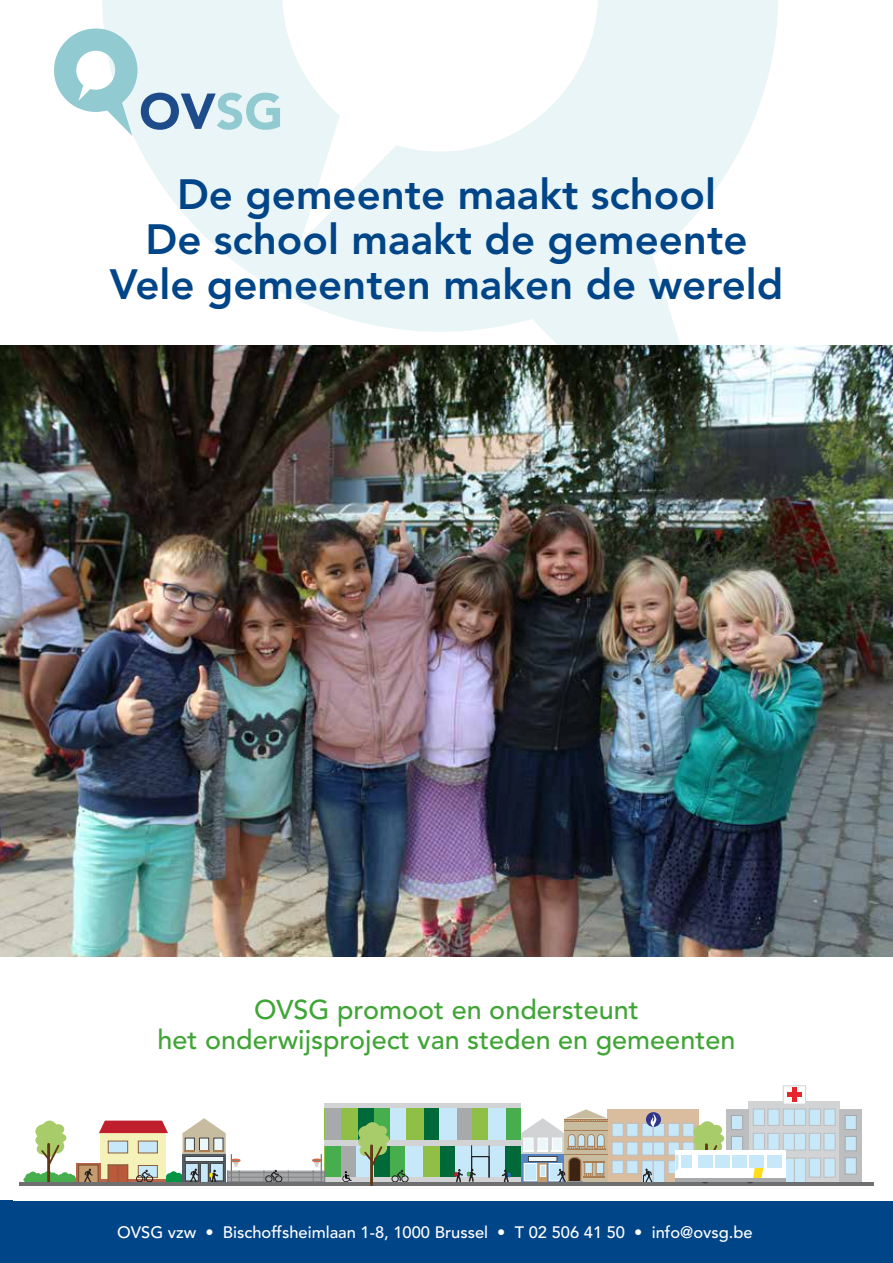
<style>
.page{position:relative;width:893px;height:1263px;background:#fff}
.page>*{position:absolute;margin:0;border:0;box-sizing:border-box;transform-origin:0 0}
.t1{font:800 42px/45px "Avenir LT Std";color:#004587;text-align:center}
.t2{font:500 27px/30px "Avenir LT Std";color:#3fa535;text-align:center}
.t3{font:500 16.5px "Avenir LT Std";color:#fff}
.t4{font:500 15px "Avenir LT Std";color:#fff}
</style>
<div class="page">
<svg style="left:102px;top:0;width:676px;height:346px;fill:#eaf5f8"></svg>
<div style="left:0;top:1201px;width:893px;height:62px;background:#004587"></div>
<svg style="left:54px;top:28px;width:226px;height:108px"></svg>
<img style="left:0;top:346px;width:893px;height:611px">
<svg style="left:23px;top:1120px;width:53px;height:62px"></svg>
<svg style="left:76px;top:1163px;width:7px;height:19px"></svg>
<div style="left:79px;top:1165px;width:19px;height:19px;background:#c49b6c"></div>
<div style="left:78px;top:1165px;width:20px;height:19px;border:1px solid #764d29"></div>
<div style="left:607px;top:1109px;width:91px;height:74px;background:#d9bd9e"></div>
<div style="left:642px;top:1160px;width:11px;height:23px;background:#c7e8f9"></div>
<div style="left:641px;top:1160px;width:13px;height:23px;border:1px solid #bcbec0"></div>
<div style="left:653px;top:1160px;width:11px;height:23px;background:#c7e8f9"></div>
<div style="left:653px;top:1160px;width:12px;height:23px;border:1px solid #bcbec0"></div>
<div style="left:626px;top:1160px;width:12px;height:14px;background:#c7e8f9;border:1px solid #bcbec0"></div>
<div style="left:612px;top:1160px;width:12px;height:14px;background:#c7e8f9;border:1px solid #bcbec0"></div>
<div style="left:668px;top:1160px;width:12px;height:14px;background:#c7e8f9;border:1px solid #bcbec0"></div>
<div style="left:626px;top:1141px;width:12px;height:14px;background:#c7e8f9;border:1px solid #bcbec0"></div>
<div style="left:642px;top:1141px;width:12px;height:14px;background:#c7e8f9;border:1px solid #bcbec0"></div>
<div style="left:653px;top:1141px;width:12px;height:14px;background:#c7e8f9;border:1px solid #bcbec0"></div>
<div style="left:612px;top:1141px;width:12px;height:14px;background:#c7e8f9;border:1px solid #bcbec0"></div>
<div style="left:682px;top:1141px;width:12px;height:14px;background:#c7e8f9;border:1px solid #bcbec0"></div>
<div style="left:668px;top:1141px;width:12px;height:14px;background:#c7e8f9;border:1px solid #bcbec0"></div>
<div style="left:626px;top:1123px;width:12px;height:14px;background:#c7e8f9;border:1px solid #bcbec0"></div>
<div style="left:642px;top:1123px;width:12px;height:14px;background:#c7e8f9;border:1px solid #bcbec0"></div>
<div style="left:653px;top:1123px;width:12px;height:14px;background:#c7e8f9;border:1px solid #bcbec0"></div>
<div style="left:612px;top:1123px;width:12px;height:14px;background:#c7e8f9;border:1px solid #bcbec0"></div>
<div style="left:682px;top:1123px;width:12px;height:14px;background:#c7e8f9;border:1px solid #bcbec0"></div>
<div style="left:668px;top:1123px;width:12px;height:14px;background:#c7e8f9;border:1px solid #bcbec0"></div>
<svg style="left:646px;top:1112px;width:15px;height:15px"></svg>
<svg style="left:651px;top:1114px;width:6px;height:13px"></svg>
<div style="left:748px;top:1101px;width:91px;height:81px;background:#d1d3d4"></div>
<div style="left:783px;top:1158px;width:11px;height:26px;background:#c7e8f9"></div>
<div style="left:783px;top:1157px;width:12px;height:28px;border:1px solid #bcbec0"></div>
<div style="left:794px;top:1158px;width:12px;height:26px;background:#c7e8f9"></div>
<div style="left:794px;top:1157px;width:12px;height:28px;border:1px solid #bcbec0"></div>
<div style="left:823px;top:1157px;width:13px;height:20px;background:#c7e8f9;border:1px solid #bcbec0"></div>
<div style="left:809px;top:1157px;width:12px;height:20px;background:#c7e8f9;border:1px solid #bcbec0"></div>
<div style="left:767px;top:1133px;width:13px;height:17px;background:#c7e8f9;border:1px solid #bcbec0"></div>
<div style="left:783px;top:1133px;width:12px;height:17px;background:#c7e8f9;border:1px solid #bcbec0"></div>
<div style="left:794px;top:1133px;width:12px;height:17px;background:#c7e8f9;border:1px solid #bcbec0"></div>
<div style="left:753px;top:1133px;width:12px;height:17px;background:#c7e8f9;border:1px solid #bcbec0"></div>
<div style="left:823px;top:1133px;width:13px;height:17px;background:#c7e8f9;border:1px solid #bcbec0"></div>
<div style="left:809px;top:1133px;width:12px;height:17px;background:#c7e8f9;border:1px solid #bcbec0"></div>
<div style="left:767px;top:1108px;width:13px;height:18px;background:#c7e8f9;border:1px solid #bcbec0"></div>
<div style="left:783px;top:1108px;width:12px;height:18px;background:#c7e8f9;border:1px solid #bcbec0"></div>
<div style="left:794px;top:1108px;width:12px;height:18px;background:#c7e8f9;border:1px solid #bcbec0"></div>
<div style="left:753px;top:1108px;width:12px;height:18px;background:#c7e8f9;border:1px solid #bcbec0"></div>
<div style="left:823px;top:1108px;width:13px;height:18px;background:#c7e8f9;border:1px solid #bcbec0"></div>
<div style="left:809px;top:1108px;width:12px;height:18px;background:#c7e8f9;border:1px solid #bcbec0"></div>
<div style="left:726px;top:1109px;width:22px;height:73px;background:#bcbec0"></div>
<div style="left:731px;top:1136px;width:12px;height:15px;background:#c7e8f9;border:1px solid #a7a9ab"></div>
<div style="left:731px;top:1115px;width:12px;height:15px;background:#c7e8f9;border:1px solid #a7a9ab"></div>
<div style="left:839px;top:1109px;width:23px;height:73px;background:#bcbec0"></div>
<div style="left:845px;top:1157px;width:12px;height:17px;background:#c7e8f9;border:1px solid #a7a9ab"></div>
<div style="left:845px;top:1136px;width:12px;height:15px;background:#c7e8f9;border:1px solid #a7a9ab"></div>
<div style="left:845px;top:1115px;width:12px;height:15px;background:#c7e8f9;border:1px solid #a7a9ab"></div>
<div style="left:783px;top:1086px;width:23px;height:18px;background:#fff"></div>
<div style="left:783px;top:1085px;width:23px;height:19px;border:1px solid #d1d3d4"></div>
<div style="left:792px;top:1088px;width:5px;height:14px;background:#e6262a"></div>
<div style="left:787px;top:1092px;width:15px;height:5px;background:#e6262a"></div>
<svg style="left:693px;top:1121px;width:37px;height:61px"></svg>
<div style="left:325px;top:1104px;width:196px;height:78px;background:#8fc045"></div>
<div style="left:505px;top:1145px;width:16px;height:32px;background:#006939"></div>
<div style="left:440px;top:1145px;width:16px;height:32px;background:#006939"></div>
<div style="left:456px;top:1108px;width:16px;height:32px;background:#a7a9ab"></div>
<div style="left:424px;top:1108px;width:16px;height:32px;background:#006939"></div>
<div style="left:374px;top:1108px;width:16px;height:32px;background:#46ae4d"></div>
<div style="left:358px;top:1108px;width:16px;height:32px;background:#006939"></div>
<div style="left:325px;top:1108px;width:16px;height:32px;background:#a7a9ab"></div>
<div style="left:505px;top:1108px;width:16px;height:32px;background:#46ae4d"></div>
<div style="left:456px;top:1145px;width:49px;height:32px;background:#c7e8f9"></div>
<div style="left:390px;top:1108px;width:16px;height:32px;background:#c7e8f9"></div>
<div style="left:488px;top:1108px;width:18px;height:32px;background:#c7e8f9"></div>
<div style="left:439px;top:1108px;width:17px;height:32px;background:#c7e8f9"></div>
<div style="left:406px;top:1146px;width:17px;height:32px;background:#c7e8f9"></div>
<div style="left:472px;top:1156px;width:17px;height:25px;background:#c7e8f9"></div>
<div style="left:471px;top:1156px;width:19px;height:25px;border:1px solid #232021"></div>
<div style="left:325px;top:1140px;width:196px;height:6px;background:#d1d3d4"></div>
<div style="left:325px;top:1103px;width:196px;height:5px;background:#d1d3d4"></div>
<hr style="left:325px;top:1178px;width:196px;height:4px;background:#d1d3d4">
<hr style="left:471px;top:1145px;width:1px;height:32px;background:#232021">
<hr style="left:489px;top:1146px;width:1px;height:31px;background:#232021">
<hr style="left:228px;top:1171px;width:97px;height:1px;background:#818385">
<hr style="left:228px;top:1172px;width:96px;height:1px;background:#818385">
<hr style="left:228px;top:1173px;width:96px;height:1px;background:#818385">
<hr style="left:228px;top:1175px;width:96px;height:1px;background:#818385">
<hr style="left:228px;top:1176px;width:96px;height:1px;background:#818385">
<hr style="left:228px;top:1177px;width:96px;height:1px;background:#818385">
<hr style="left:228px;top:1178px;width:96px;height:1px;background:#818385">
<hr style="left:228px;top:1180px;width:96px;height:1px;background:#818385">
<hr style="left:228px;top:1181px;width:96px;height:1px;background:#818385">
<svg style="left:521px;top:1109px;width:87px;height:73px"></svg>
<svg style="left:83px;top:1118px;width:157px;height:64px"></svg>
<svg style="left:454px;top:1169px;width:22px;height:13px"></svg>
<svg style="left:501px;top:1169px;width:10px;height:13px"></svg>
<svg style="left:643px;top:1168px;width:10px;height:14px"></svg>
<hr style="left:19px;top:1182px;width:854px;height:4px;background:#6d6f71">
<hr style="left:370px;top:1146px;width:3px;height:39px;background:#603914">
<svg style="left:263px;top:1122px;width:146px;height:61px"></svg>
<div style="left:700px;top:1174px;width:10px;height:9px;background:#a7a9ab;border-radius:50%"></div>
<div style="left:745px;top:1174px;width:10px;height:9px;background:#a7a9ab;border-radius:50%"></div>
<div style="left:675px;top:1150px;width:111px;height:30px;background:#fff"></div>
<svg style="left:675px;top:1155px;width:3px;height:16px"></svg>
<div style="left:681px;top:1155px;width:10px;height:12px;background:#c7e8f9"></div>
<div style="left:698px;top:1155px;width:15px;height:12px;background:#c7e8f9"></div>
<div style="left:715px;top:1155px;width:15px;height:12px;background:#c7e8f9"></div>
<div style="left:732px;top:1155px;width:15px;height:12px;background:#c7e8f9"></div>
<div style="left:767px;top:1155px;width:14px;height:12px;background:#c7e8f9"></div>
<svg style="left:752px;top:1167px;width:12px;height:11px"></svg>
<hr style="left:675px;top:1178px;width:111px;height:3px;background:#a7a9ab">
<div style="left:749px;top:1155px;width:15px;height:12px;background:#c7e8f9"></div>
<p class="t1" style="left:110px;top:172px;width:675px">De gemeente maakt school<br>De school maakt de gemeente<br>Vele gemeenten maken de wereld</p>
<p class="t2" style="left:158px;top:995px;width:579px">OVSG promoot en ondersteunt<br>het onderwijsproject van steden en gemeenten</p>
<p class="t4" style="left:154px;top:1223px;width:544px">De gemeente maakt school • www.ovsg.be • T 02 506 41 50 • info@ovsg.be</p>
<p class="t3" style="left:117px;top:1223px;width:637px">OVSG vzw • Bischoffsheimlaan 1-8, 1000 Brussel • T 02 506 41 50 • info@ovsg.be</p>
</div>
